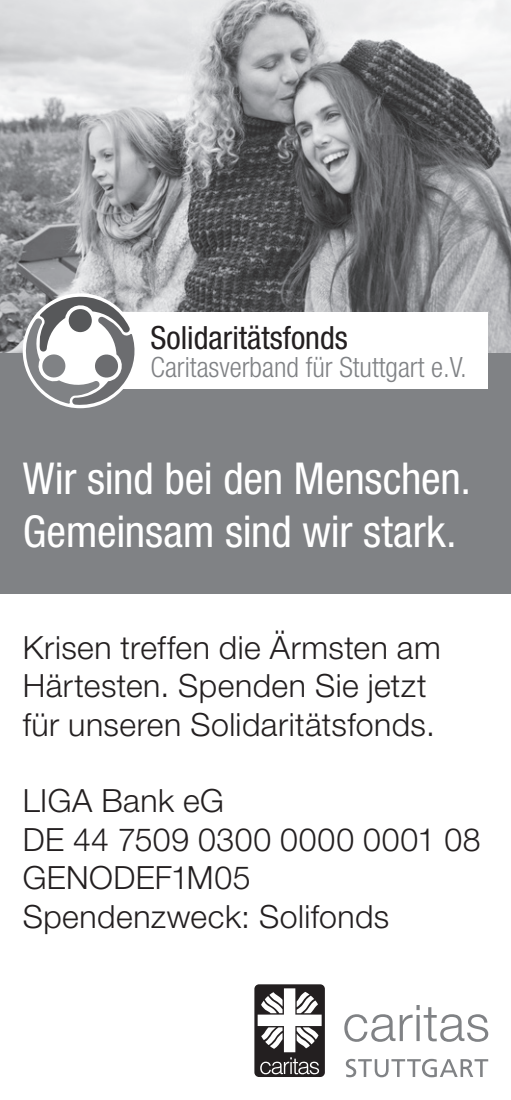
<style>
.page{position:relative;width:511px;height:1100px;background:#fff}
.page>*{position:absolute;margin:0;border:0;box-sizing:border-box;transform-origin:0 0}
.t1{font:condensed 44px/52.8px "Helvetica Neue LT";letter-spacing:-.005em;color:#fff}
.t2{font:300 32px/38.4px "Helvetica Neue LT";letter-spacing:.015em;color:#231f20}
.t3{font:condensed 32px "Helvetica Neue LT";color:#231f20}
.t4{font:300 condensed 28px "Helvetica Neue LT";color:#808285}
</style>
<div class="page">
<img style="left:0;top:0;width:510px;height:353px">
<div style="left:254px;top:984px;width:70px;height:93px;background:#231f20;border-radius:5px"></div>
<svg style="left:257px;top:988px;width:64px;height:86px"></svg>
<svg style="left:344px;top:1005px;width:144px;height:37px"></svg>
<svg style="left:345px;top:1059px;width:143px;height:18px"></svg>
<div style="left:0;top:353px;width:510px;height:241px;background:#808285"></div>
<div style="left:77px;top:313px;width:411px;height:76px;background:#fff"></div>
<svg style="left:23px;top:296px;width:113px;height:110px"></svg>
<p class="t3" style="left:150px;top:319px;width:199px">Solidaritätsfonds</p>
<p class="t4" style="left:150px;top:351px;width:318px">Caritasverband für Stuttgart e.V.</p>
<h1 class="t1" style="left:23px;top:452px;width:449px">Wir sind bei den Menschen.<br>Gemeinsam sind wir stark.</h1>
<p class="t2" style="left:23px;top:627px;width:419px">Krisen treffen die Ärmsten am<br>Härtesten. Spenden Sie jetzt für unseren Solidaritätsfonds.</p>
<p class="t2" style="left:23px;top:781px;width:459px">LIGA Bank eG<br>DE 44 7509 0300 0000 0001 08<br>GENODEF1M05<br>Spendenzweck: Solifonds</p>
</div>
